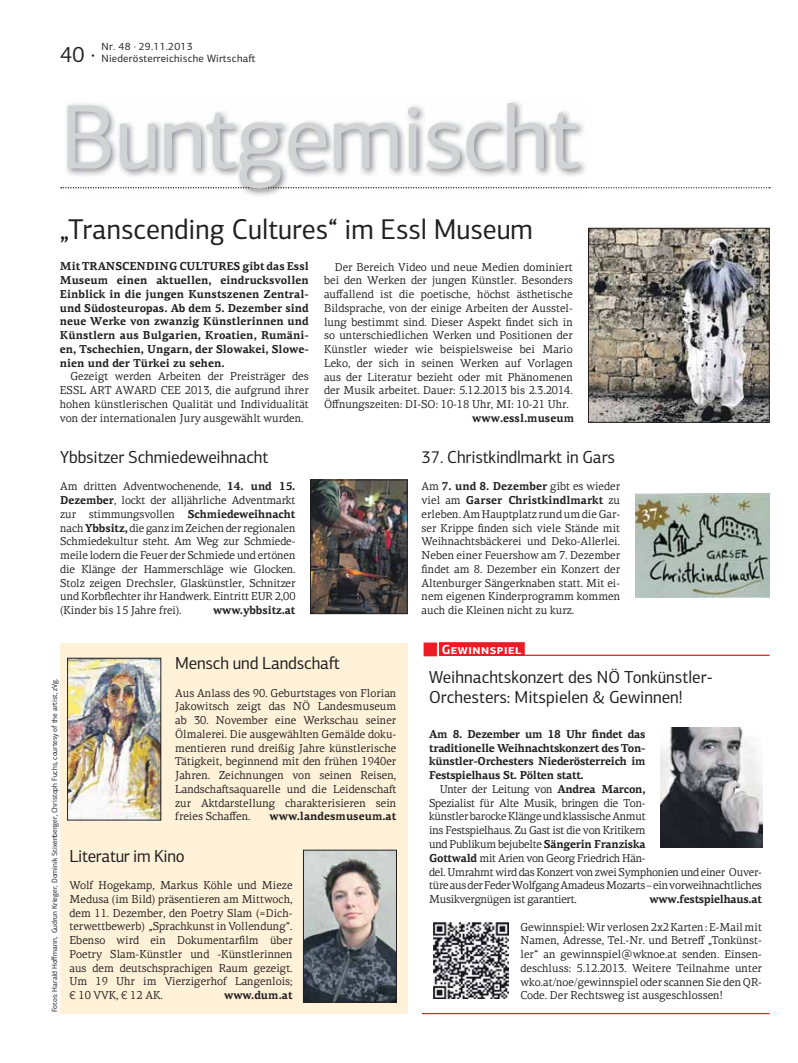
<style>
.page{position:relative;width:798px;height:1063px;background:#fff}
.page>*{position:absolute;margin:0;border:0;box-sizing:border-box;transform-origin:0 0}
.t1{font:91.88px "PF Centro Sans Pro";color:#d1d3d4}
.t2{font:28.75px "PF Centro Sans Pro";color:#231f20;scale:.96 1}
.t3{font:22.5px "PF Centro Sans Pro";color:#231f20;scale:.96 1}
.t4{font:17.5px/20px "PF Centro Sans Pro";letter-spacing:-.01em;color:#231f20;scale:.96 1}
.t5{font:700 13.12px "PF Centro Sans Pro";letter-spacing:.04em;color:#fff}
.t6{font:11.5px/13.8px "PF Centro Serif Pro";letter-spacing:-.01em;color:#231f20;text-align:justify;scale:.96 1}
.t7{font:700 11.5px/13.8px "PF Centro Serif Pro";color:#231f20;text-align:justify;scale:.96 1}
.t8{font:700 11.5px "PF Centro Serif Pro";letter-spacing:-.025em;color:#231f20;scale:.96 1}
.t9{font:10.62px/12.5px "PF Centro Sans Pro";letter-spacing:.02em;color:#231f20}
.t10{font:7.5px "PF Centro Sans Pro";color:#231f20}
.s1{font-weight:700}
</style>
<div class="page">
<svg style="left:61px;top:187px;width:708px;height:1px"></svg>
<img style="left:64px;top:101px;width:522px;height:95px">
<img style="left:510px;top:187px;width:76px;height:1px">
<img style="left:635px;top:494px;width:134px;height:104px">
<img style="left:590px;top:230px;width:177px;height:191px">
<div style="left:588px;top:228px;width:181px;height:195px;border:1px solid #231f20"></div>
<hr style="left:422px;top:1013px;width:347px;height:1px;background:#ed1c24">
<img style="left:312px;top:482px;width:93px;height:130px">
<div style="left:310px;top:480px;width:97px;height:134px;border:1px solid #231f20"></div>
<div style="left:439px;top:642px;width:85px;height:14px;background:#ed1c24"></div>
<hr style="left:439px;top:655px;width:330px;height:1px;background:#ed1c24">
<div style="left:60px;top:643px;width:347px;height:370px;background:#fff2d8"></div>
<img style="left:433px;top:923px;width:75px;height:75px">
<img style="left:660px;top:727px;width:102px;height:120px">
<img style="left:305px;top:852px;width:89px;height:148px">
<div style="left:303px;top:850px;width:93px;height:152px;border:1px solid #231f20"></div>
<img style="left:69px;top:660px;width:90px;height:158px">
<div style="left:67px;top:658px;width:94px;height:162px;border:1px solid #231f20"></div>
<h3 class="t3" style="left:60px;top:46px;width:38px">40 ·</h3>
<p class="t9" style="left:102px;top:41px;width:155px">Nr. 48 · 29.11.2013<br>Niederösterreichische Wirtscha-</p>
<h1 class="t1" style="left:60px;top:103px;width:521px">Buntgemischt</h1>
<h2 class="t2" style="left:60px;top:218px;width:494px">„Transcending Cultures“ im Essl Museum</h2>
<p class="t7" style="left:60px;top:261px;width:261px">Mit TRANSCENDING CULTURES gibt das Essl Museum einen aktuellen, eindrucksvollen Einblick in die jungen Kunstszenen Zentral&shy;und Südosteuropas. Ab dem 5. Dezember sind neue Werke von zwanzig Künstlerinnen und Künstlern aus Bulgarien, Kroatien, Rumäni&shy;en, Tschechien, Ungarn, der Slowakei, Slowe&shy;nien und der Türkei zu sehen.</p>
<p class="t6" style="left:60px;top:371px;width:261px;text-indent:11px">Gezeigt werden Arbeiten der Preisträger des ESSL ART AWARD CEE 2013, die aufgrund ihrer hohen künstlerischen Qualität und Individualität von der internationalen Jury ausgewählt wurden.</p>
<p class="t6" style="left:324px;top:261px;width:260px;text-indent:11px">Der Bereich Video und neue Medien dominiert bei den Werken der jungen Künstler. Besonders auffallend ist die poetische, höchst ästhetische Bildsprache, von der einige Arbeiten der Ausstel&shy;lung bestimmt sind. Dieser Aspekt findet sich in so unterschiedlichen Werken und Positionen der Künstler wieder wie beispielsweise bei Mario Leko, der sich in seinen Werken auf Vorlagen aus der Literatur bezieht oder mit Phänomenen der Musik arbeitet. Dauer: 5.12.2013 bis 2.3.2014.<br>Öffnungszeiten: DI-SO: 10-18 Uhr, MI: 10-21 Uhr.</p>
<p class="t7" style="left:472px;top:412px;width:108px">www.essl.museum</p>
<h3 class="t4" style="left:60px;top:449px;width:218px">Ybbsitzer Schmiedeweihnacht</h3>
<p class="t6" style="left:60px;top:481px;width:246px">Am dritten Adventwochenende, <span class="s1">14. und 15.<br>Dezember</span>, lockt der alljährliche Adventmarkt zur stimmungsvollen <span class="s1">Schmiedeweihnacht </span>nach <span class="s1">Ybbsitz,</span> die ganz im Zeichen der regionalen Schmiedekultur steht. Am Weg zur Schmiede&shy;meile lodern die Feuer der Schmiede und ertönen die Klänge der Hammerschläge wie Glocken.<br>Stolz zeigen Drechsler, Glaskünstler, Schnitzer und Korbflechter ihr Handwerk. Eintritt EUR 2,00 (Kinder bis 15 Jahre frei).</p>
<p class="t7" style="left:213px;top:605px;width:87px">www.ybbsitz.at</p>
<p class="t10" style="left:52px;top:1012px;width:335px;rotate:-90deg">Fotos: Harald Hoffmann, Gudrun Krieger, Dominik Stixenberger, Christoph Fuchs, courtesy of the artist, zVg.</p>
<h3 class="t4" style="left:175px;top:655px;width:173px">Mensch und Landscha-</h3>
<p class="t6" style="left:175px;top:687px;width:232px">Aus Anlass des 90. Geburtstages von Florian Jakowitsch zeigt das NÖ Landesmuseum ab 30. November eine Werkschau seiner Ölmalerei. Die ausgewählten Gemälde doku&shy;mentieren rund dreißig Jahre künstlerische Tätigkeit, beginnend mit den frühen 1940er Jahren. Zeichnungen von seinen Reisen, Landscha-saquarelle und die Leidenscha&shy;zur Aktdarstellung charakterisieren sein freies Schaffen.</p>
<p class="t7" style="left:269px;top:811px;width:133px">www.landesmuseum.at</p>
<h3 class="t4" style="left:69px;top:848px;width:121px">Literatur im Kino</h3>
<p class="t6" style="left:69px;top:880px;width:234px">Wolf Hogekamp, Markus Köhle und Mieze Medusa (im Bild) präsentieren am Mittwoch, dem 11. Dezember, den Poetry Slam (=Dich&shy;terwettbewerb) „Sprachkunst in Vollendung“.<br>Ebenso wird ein Dokumentarfilm über Poetry Slam-Künstler und -Künstlerinnen aus dem deutschsprachigen Raum gezeigt.<br>Um 19 Uhr im Vierzigerhof Langenlois; € 10 VVK, € 12 AK.</p>
<p class="t7" style="left:224px;top:990px;width:73px">www.dum.at</p>
<h3 class="t4" style="left:421px;top:449px;width:203px">37. Christkindlmarkt in Gars</h3>
<p class="t6" style="left:421px;top:481px;width:208px">Am <span class="s1">7. und 8. Dezember</span> gibt es wieder viel am <span class="s1">Garser Christkindlmarkt</span> zu erleben. Am Hauptplatz rund um die Gar&shy;ser Krippe finden sich viele Stände mit Weihnachtsbäckerei und Deko-Allerlei.<br>Neben einer Feuershow am 7. Dezember findet am 8. Dezember ein Konzert der Altenburger Sängerknaben statt. Mit ei&shy;nem eigenen Kinderprogramm kommen auch die Kleinen nicht zu kurz.</p>
<p class="t5" style="left:441px;top:645px;width:81px">Gewinnspiel</p>
<h3 class="t4" style="left:429px;top:669px;width:297px">Weihnachtskonzert des NÖ Tonkünstler-<br>Orchesters: Mitspielen &amp; Gewinnen!</h3>
<p class="t7" style="left:429px;top:728px;width:227px">Am 8. Dezember um 18 Uhr findet das traditionelle Weihnachtskonzert des Ton&shy;künstler-Orchesters Niederösterreich im Festspielhaus St. Pölten statt.</p>
<p class="t6" style="left:429px;top:783px;width:348px;text-align:left;text-indent:11px">Unter der Leitung von <span class="s1">Andrea Marcon,<br></span>Spezialist für Alte Musik, bringen die Ton-<br>künstler barocke Klänge und klassische Anmut<br>ins Festspielhaus. Zu Gast ist die von Kritikern<br>und Publikum bejubelte <span class="s1">Sängerin Franziska<br>Gottwald</span> mit Arien von Georg Friedrich Hän-<br>del. Umrahmt wird das Konzert von zwei Symphonien und einer Ouver&shy;türe aus der Feder Wolfgang Amadeus Mozarts – ein vorweihnachtliches Musikvergnügen ist garantiert.</p>
<p class="t8" style="left:649px;top:895px;width:119px">www.festspielhaus.at</p>
<p class="t6" style="left:520px;top:921px;width:253px">Gewinnspiel: Wir verlosen 2x2 Karten : E-Mail mit Namen, Adresse, Tel.-Nr. und Betreff „Tonkünst&shy;ler“ an gewinnspiel@wknoe.at senden. Einsen&shy;deschluss: 5.12.2013. Weitere Teilnahme unter wko.at/noe/gewinnspiel oder scannen Sie den QR-Code. Der Rechtsweg ist ausgeschlossen!</p>
</div>
